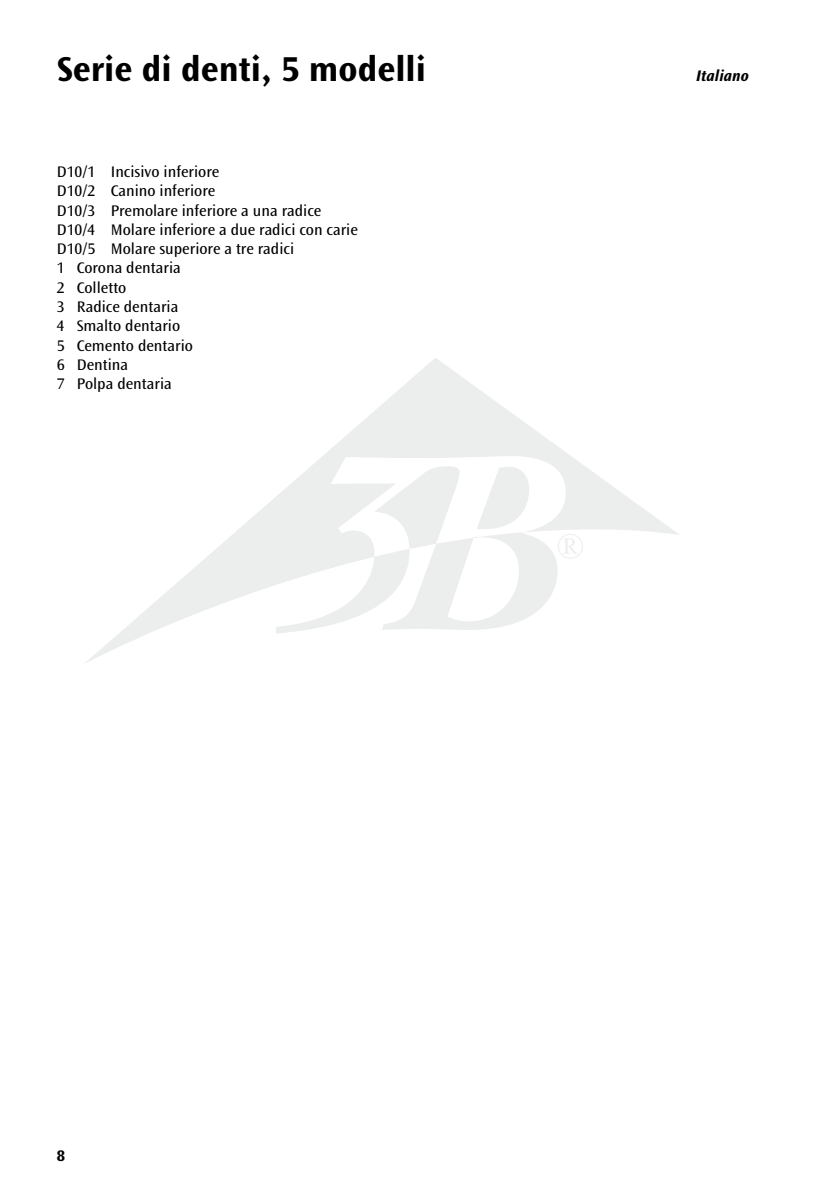
<style>
.page{position:relative;width:836px;height:1191px;background:#fff}
.page>*{position:absolute;margin:0;border:0;box-sizing:border-box;transform-origin:0 0}
.t1{font:700 36px "Ocean Sans Std";color:#000}
.t2{font:16px/19.2px "Ocean Sans Std";color:#000}
.t3{font:italic 700 16px "Ocean Sans Std";color:#000}
.t4{font:700 16px "Ocean Sans Std";color:#000}
</style>
<div class="page">
<svg style="left:85px;top:358px;width:594px;height:305px"></svg>
<svg style="left:276px;top:456px;width:289px;height:177px"></svg>
<h1 class="t1" style="left:57px;top:49px;width:370px">Serie di denti, 5 modelli</h1>
<p class="t2" style="left:57px;top:162px;width:302px">D10/1 Incisivo inferiore<br>D10/2 Canino inferiore<br>D10/3 Premolare inferiore a una radice<br>D10/4 Molare inferiore a due radici con carie<br>D10/5 Molare superiore a tre radici<br>1 Corona dentaria<br>2 Colletto<br>3 Radice dentaria<br>4 Smalto dentario<br>5 Cemento dentario<br>6 Dentina<br>7 Polpa dentaria</p>
<p class="t3" style="left:695px;top:66px;width:54px">Italiano</p>
<p class="t4" style="left:57px;top:1146px;width:10px">8</p>
</div>
